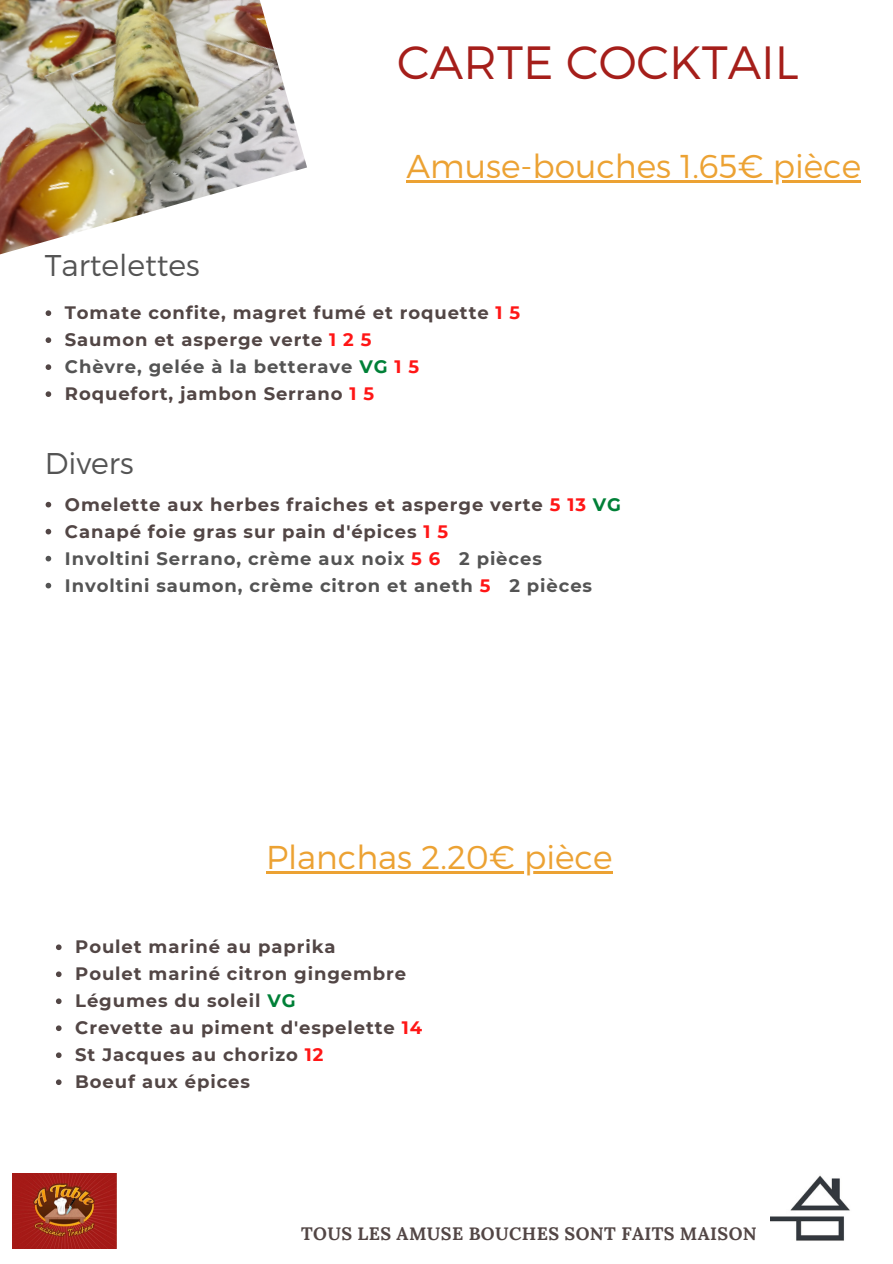
<style>
.page{position:relative;width:893px;height:1264px;background:#fff}
.page>*{position:absolute;margin:0;border:0;box-sizing:border-box;transform-origin:0 0}
.t1{font:300 46.5px "Montserrat";color:#a51e1a}
.t2{font:300 33px "Montserrat";color:#eca233}
.t3{font:300 30px "Montserrat";color:#545454}
.t4{font:700 18px "Montserrat";letter-spacing:.05em;color:#524645}
.t5{font:700 18px "Montserrat";letter-spacing:.05em;color:#545454}
.t6{font:700 18px "Lora";letter-spacing:.02em;color:#524645}
.s1{color:#ff1616}
.s2{color:#008037}
</style>
<div class="page">
<img style="left:12px;top:1173px;width:105px;height:75px">
<img style="left:770px;top:1175px;width:80px;height:66px">
<img style="left:0;top:0;width:307px;height:255px">
<svg style="left:46px;top:310px;width:5px;height:6px"></svg>
<svg style="left:46px;top:337px;width:5px;height:6px"></svg>
<svg style="left:46px;top:364px;width:5px;height:6px"></svg>
<svg style="left:46px;top:391px;width:5px;height:6px"></svg>
<hr style="left:406px;top:180px;width:455px;height:2px;background:#eca233">
<svg style="left:46px;top:502px;width:5px;height:5px"></svg>
<svg style="left:46px;top:529px;width:5px;height:5px"></svg>
<svg style="left:46px;top:556px;width:5px;height:5px"></svg>
<svg style="left:46px;top:583px;width:5px;height:5px"></svg>
<hr style="left:266px;top:871px;width:346px;height:2px;background:#eca233">
<svg style="left:56px;top:944px;width:6px;height:6px"></svg>
<svg style="left:56px;top:971px;width:6px;height:6px"></svg>
<svg style="left:56px;top:998px;width:6px;height:6px"></svg>
<svg style="left:56px;top:1025px;width:6px;height:6px"></svg>
<svg style="left:56px;top:1052px;width:6px;height:6px"></svg>
<svg style="left:56px;top:1079px;width:6px;height:6px"></svg>
<p class="t1" style="left:397px;top:32px;width:403px">CARTE COCKTAIL</p>
<p class="t3" style="left:45px;top:245px;width:156px">Tartelettes</p>
<p class="t2" style="left:406px;top:144px;width:456px">Amuse-bouches 1.65€ pièce</p>
<p class="t4" style="left:65px;top:302px;width:457px">Tomate confite, magret fumé et roquette <span class="s1">1 5</span></p>
<p class="t4" style="left:65px;top:329px;width:308px">Saumon et asperge verte <span class="s1">1 2 5</span></p>
<p class="t5" style="left:65px;top:356px;width:356px">Chèvre, gelée à la betterave <span class="s2">VG</span> <span class="s1">1 5</span></p>
<p class="t4" style="left:65px;top:383px;width:311px">Roquefort, jambon Serrano <span class="s1">1 5</span></p>
<p class="t3" style="left:45px;top:444px;width:90px">Divers</p>
<p class="t4" style="left:65px;top:493px;width:557px">Omelette aux herbes fraiches et asperge verte <span class="s1">5 13</span> <span class="s2">VG</span></p>
<p class="t4" style="left:65px;top:520px;width:384px">Canapé foie gras sur pain d'épices <span class="s1">1 5</span></p>
<p class="t5" style="left:65px;top:547px;width:478px">Involtini Serrano, crème aux noix <span class="s1">5 6</span> 2 pièces</p>
<p class="t5" style="left:65px;top:574px;width:528px">Involtini saumon, crème citron et aneth <span class="s1">5</span> 2 pièces</p>
<p class="t2" style="left:266px;top:835px;width:348px">Planchas 2.20€ pièce</p>
<p class="t4" style="left:75px;top:936px;width:262px">Poulet mariné au paprika</p>
<p class="t4" style="left:75px;top:963px;width:332px">Poulet mariné citron gingembre</p>
<p class="t4" style="left:75px;top:990px;width:222px">Légumes du soleil <span class="s2">VG</span></p>
<p class="t4" style="left:75px;top:1017px;width:348px">Crevette au piment d'espelette <span class="s1">14</span></p>
<p class="t4" style="left:75px;top:1043px;width:250px">St Jacques au chorizo <span class="s1">12</span></p>
<p class="t4" style="left:75px;top:1070px;width:176px">Boeuf aux épices</p>
<p class="t6" style="left:301px;top:1221px;width:457px">TOUS LES AMUSE BOUCHES SONT FAITS MAISON</p>
</div>
